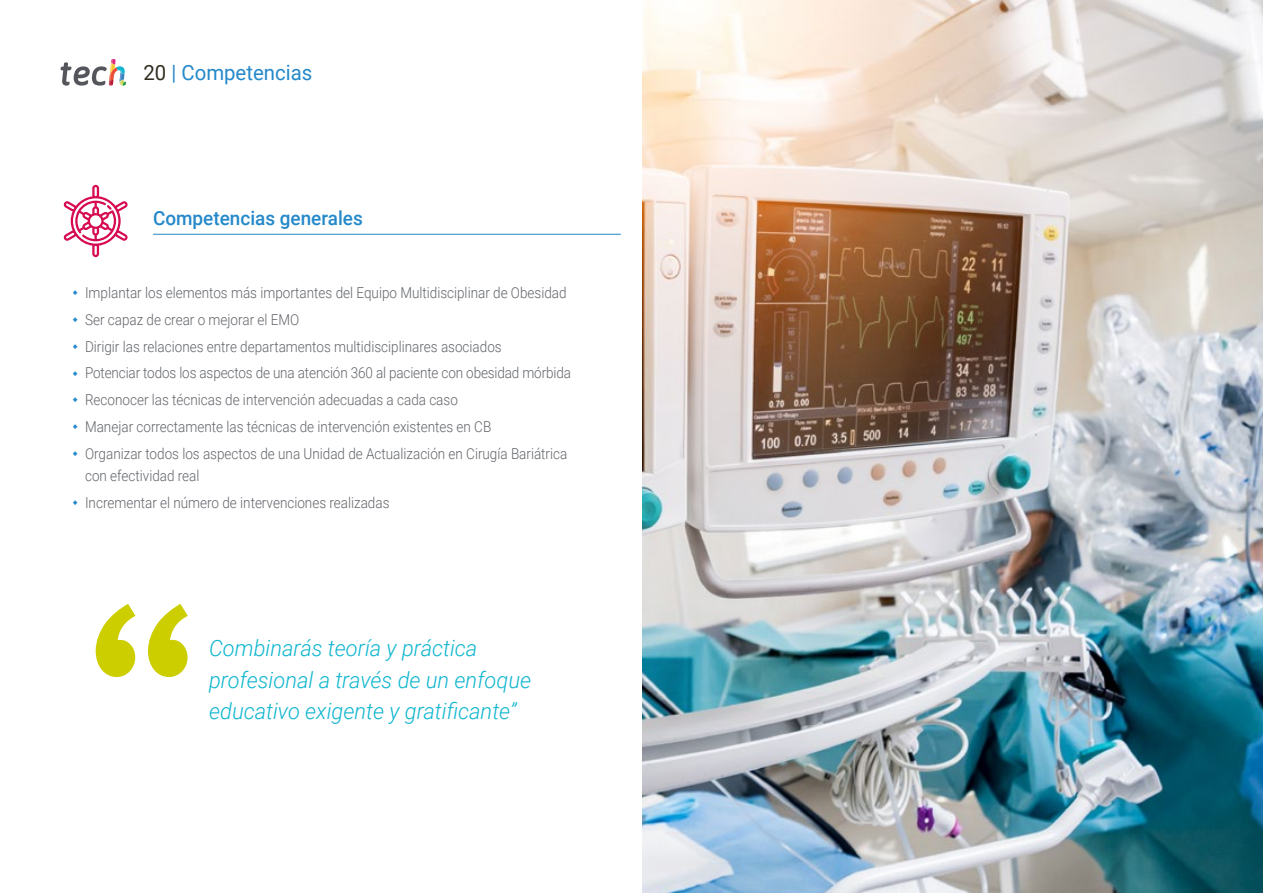
<style>
.page{position:relative;width:1263px;height:893px;background:#fff}
.page>*{position:absolute;margin:0;border:0;box-sizing:border-box;transform-origin:0 0}
.t1{font:italic 300 22.5px/31.5px "Roboto";color:#0fb6cf}
.t2{font:21px "Roboto";color:#2488c9}
.t3{font:500 19.5px "Roboto";color:#2488c9}
.t4{font:300 15px/26.7px "Roboto";color:#61646a;scale:.9 1}
.s1{color:#312e20}
</style>
<div class="page">
<svg style="left:61px;top:59px;width:65px;height:27px"></svg>
<img style="left:642px;top:0;width:621px;height:893px">
<hr style="left:153px;top:234px;width:468px;height:1px;background:#2488c9">
<svg style="left:63px;top:185px;width:65px;height:72px"></svg>
<svg style="left:96px;top:604px;width:92px;height:73px"></svg>
<h2 class="t2" style="left:144px;top:57px;width:170px"><span class="s1">20</span> | Competencias</h2>
<h3 class="t3" style="left:153px;top:205px;width:211px">Competencias generales</h3>
<p class="t4" style="left:85px;top:279px;width:541px">Implantar los elementos más importantes del Equipo Multidisciplinar de Obesidad Ser capaz de crear o mejorar el EMO<br>Dirigir las relaciones entre departamentos multidisciplinares asociados<br>Potenciar todos los aspectos de una atención 360 al paciente con obesidad mórbida Reconocer las técnicas de intervención adecuadas a cada caso<br>Manejar correctamente las técnicas de intervención existentes en CB<br>Organizar todos los aspectos de una Unidad de Actualización en Cirugía Bariátrica</p>
<p class="t4" style="left:85px;top:462px;width:340px">con efectividad real<br>Incrementar el nú mero de intervenciones realizadas</p>
<h1 class="t1" style="left:209px;top:632px;width:324px">Combinarás teoría y práctica profesional a través de un enfoque educativo exigente y gratificante”</h1>
</div>
